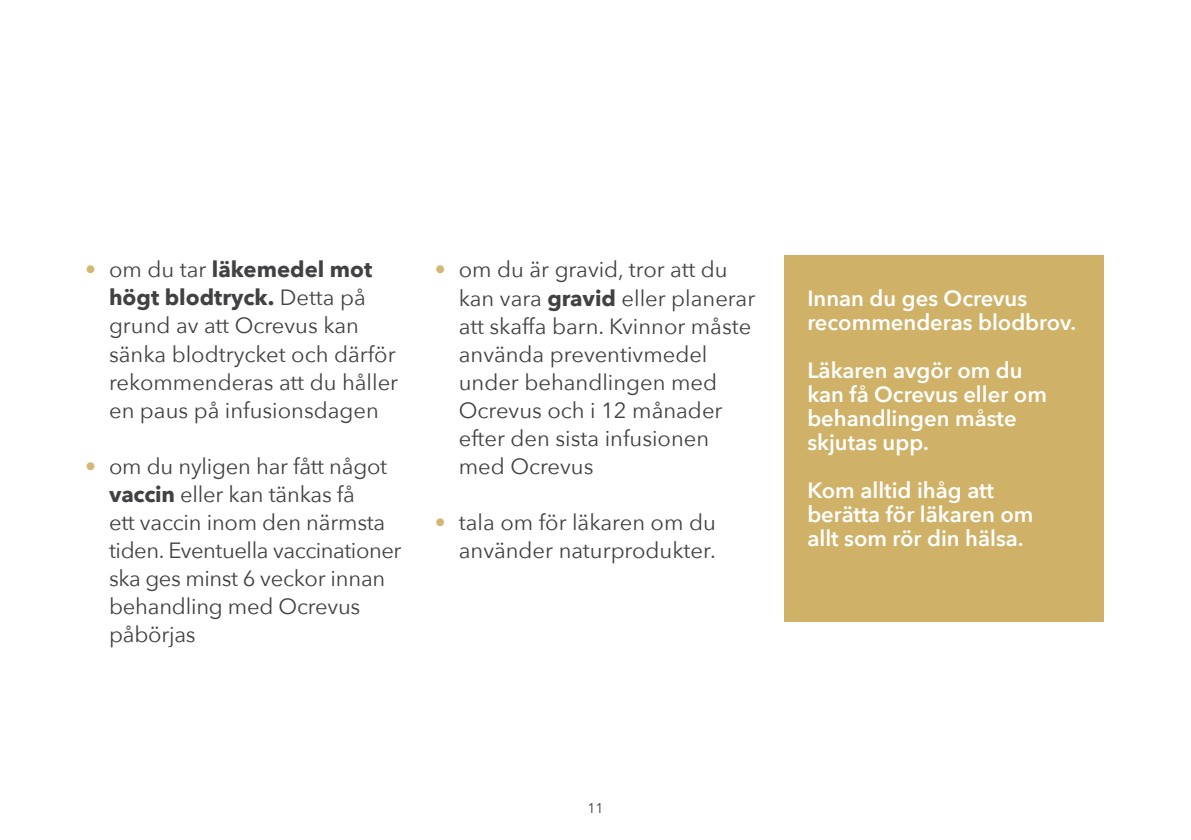
<style>
.page{position:relative;width:1191px;height:840px;background:#fff}
.page>*{position:absolute;margin:0;border:0;box-sizing:border-box;transform-origin:0 0}
.t1{font:22px/28px "Avenir Next";color:#414042}
.t2{font:600 22px/24px "Avenir Next";color:#fff}
.t3{font:14px "Avenir Next";color:#414042}
.s1{color:#d3b875}
.s2{font-weight:700}
</style>
<div class="page">
<div style="left:784px;top:255px;width:320px;height:367px;background:#cfb268"></div>
<p class="t1" style="left:109px;top:255px;width:291px;text-indent:-24px"><span class="s1">•</span> om du tar <span class="s2">läkemedel mot högt blodtryck.</span> Detta på grund av att Ocrevus kan sänka blodtrycket och därför rekommenderas att du håller en paus på infusionsdagen</p>
<p class="t1" style="left:109px;top:451px;width:294px;text-indent:-24px"><span class="s1">•</span> om du nyligen har fått något <span class="s2">vaccin</span> eller kan tänkas få<br>ett vaccin inom den närmsta tiden. Eventuella vaccinationer ska ges minst 6 veckor innan behandling med Ocrevus påbörjas</p>
<p class="t1" style="left:459px;top:255px;width:298px;text-indent:-24px"><span class="s1">•</span> om du är gravid, tror att du kan vara <span class="s2">gravid</span> eller planerar att skaffa barn. Kvinnor måste använda preventivmedel under behandlingen med<br>Ocrevus och i 12 månader efter den sista infusionen med Ocrevus</p>
<p class="t1" style="left:435px;top:507px;width:282px;text-align:right"><span class="s1">•</span> tala om för läkaren om du använder naturprodukter.</p>
<p class="t2" style="left:807px;top:285px;width:270px">Innan du ges Ocrevus recommenderas blodbrov.</p>
<p class="t2" style="left:807px;top:357px;width:241px">Läkaren avgör om du kan få Ocrevus eller om behandlingen måste skjutas upp.</p>
<p class="t2" style="left:807px;top:477px;width:227px">Kom alltid ihåg att berätta för läkaren om allt som rör din hälsa.</p>
<p class="t3" style="left:587px;top:795px;width:18px">11</p>
</div>
